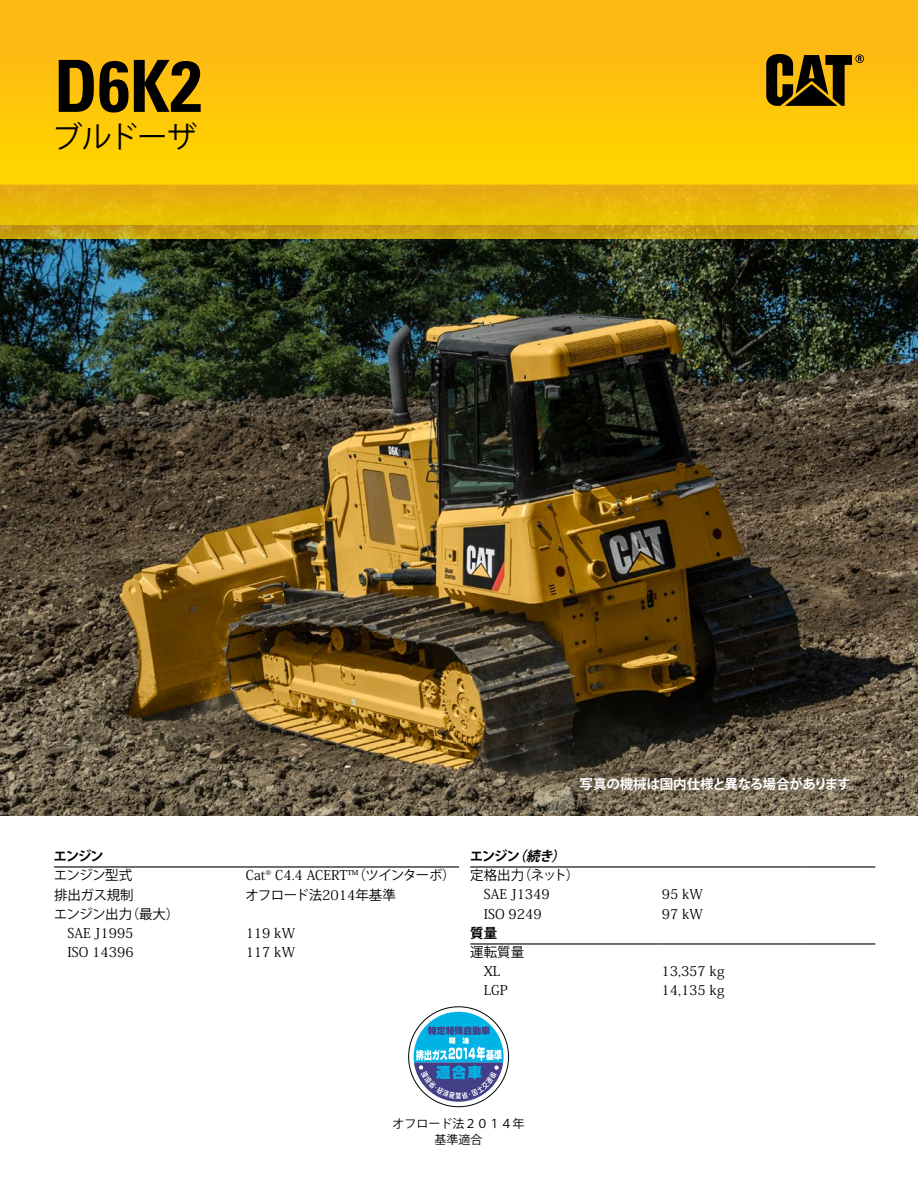
<style>
.page{position:relative;width:918px;height:1188px;background:#fff}
.page>*{position:absolute;margin:0;border:0;box-sizing:border-box;transform-origin:0 0}
.t1{font:700 condensed 72px "Univers LT Std";color:#000}
.t2{font:30px "Koz Go Pro";letter-spacing:-.025em;color:#000}
.t3{font:13.5px "Koz Min Pro";color:#000}
.t4{font:13.5px/19.4px "Koz Go Pro";letter-spacing:-.02em;color:#000}
.t5{font:700 13.5px "Koz Go Pro";letter-spacing:-.02em;color:#fff}
.t6{font:700 13.5px "Koz Go Pro";letter-spacing:-.095em;color:#000}
.t7{font:12px/16.5px "Koz Go Pro";color:#000;text-align:center}
.s1{font-family:"Koz Go Pro"}
.s2{font-family:"Koz Min Pro"}
.s3{font-weight:700}
.s4{font-weight:700;font-style:italic}
</style>
<div class="page">
<hr style="left:54px;top:866px;width:192px;height:2px;background:#000">
<hr style="left:246px;top:866px;width:138px;height:2px;background:#000">
<hr style="left:384px;top:866px;width:75px;height:2px;background:#000">
<hr style="left:470px;top:866px;width:192px;height:2px;background:#000">
<hr style="left:662px;top:866px;width:138px;height:2px;background:#000">
<hr style="left:800px;top:866px;width:75px;height:2px;background:#000">
<hr style="left:470px;top:943px;width:192px;height:2px;background:#000">
<hr style="left:662px;top:943px;width:138px;height:2px;background:#000">
<hr style="left:800px;top:943px;width:75px;height:2px;background:#000">
<img style="left:0;top:238px;width:918px;height:578px">
<div style="left:0;top:0;width:918px;height:184px;background:linear-gradient(to bottom,#fdb417,#ffd500)"></div>
<div style="left:0;top:184px;width:918px;height:41px;background:linear-gradient(to bottom,#e6a715,#e8c500)"></div>
<svg style="left:0;top:225px;width:918px;height:13px;background:#c59d0f"></svg>
<svg style="left:766px;top:54px;width:98px;height:52px;background:#694f06"></svg>
<svg style="left:409px;top:1007px;width:100px;height:100px"></svg>
<svg style="left:414px;top:1012px;width:90px;height:90px"></svg>
<h1 class="t1" style="left:54px;top:42px;width:149px">D6K2</h1>
<h2 class="t2" style="left:53px;top:117px;width:146px">ブルドーザ</h2>
<p class="t6" style="left:54px;top:847px;width:52px">エンジン</p>
<p class="t4" style="left:54px;top:866px;width:80px">エンジン型式</p>
<p class="t3" style="left:246px;top:866px;width:212px">Cat<sup>®</sup> C4.4 ACERT™<span class="s1">（ツインターボ）</span></p>
<p class="t4" style="left:54px;top:886px;width:81px">排出ガス規制</p>
<p class="t4" style="left:245px;top:886px;width:152px">オフロード法<span class="s2">2014</span>年基準</p>
<p class="t4" style="left:54px;top:905px;width:127px">エンジン出力（最大）</p>
<p class="t3" style="left:68px;top:924px;width:68px">SAE J1995</p>
<p class="t3" style="left:246px;top:924px;width:51px">119 kW</p>
<p class="t3" style="left:68px;top:943px;width:68px">ISO 14396</p>
<p class="t3" style="left:246px;top:943px;width:51px">117 kW</p>
<p class="t5" style="left:580px;top:775px;width:284px">写真の機械は国内仕様と異なる場合があります。</p>
<p class="t4" style="left:470px;top:847px;width:111px"><span class="s3">エンジン</span><span class="s4">（続き）</span>定格出力（ネット）</p>
<p class="t3" style="left:484px;top:885px;width:68px">SAE J1349</p>
<p class="t3" style="left:662px;top:885px;width:43px">95 kW</p>
<p class="t3" style="left:484px;top:904px;width:59px">ISO 9249</p>
<p class="t3" style="left:662px;top:904px;width:43px">97 kW</p>
<p class="t6" style="left:470px;top:924px;width:28px">質量</p>
<p class="t4" style="left:470px;top:943px;width:55px">運転質量</p>
<p class="t3" style="left:484px;top:962px;width:18px">XL</p>
<p class="t3" style="left:662px;top:962px;width:64px">13,357 kg</p>
<p class="t3" style="left:484px;top:981px;width:26px">LGP</p>
<p class="t3" style="left:662px;top:981px;width:64px">14,135 kg</p>
<p class="t7" style="left:393px;top:1115px;width:133px">オフロード法２０１４年基準適合</p>
</div>
